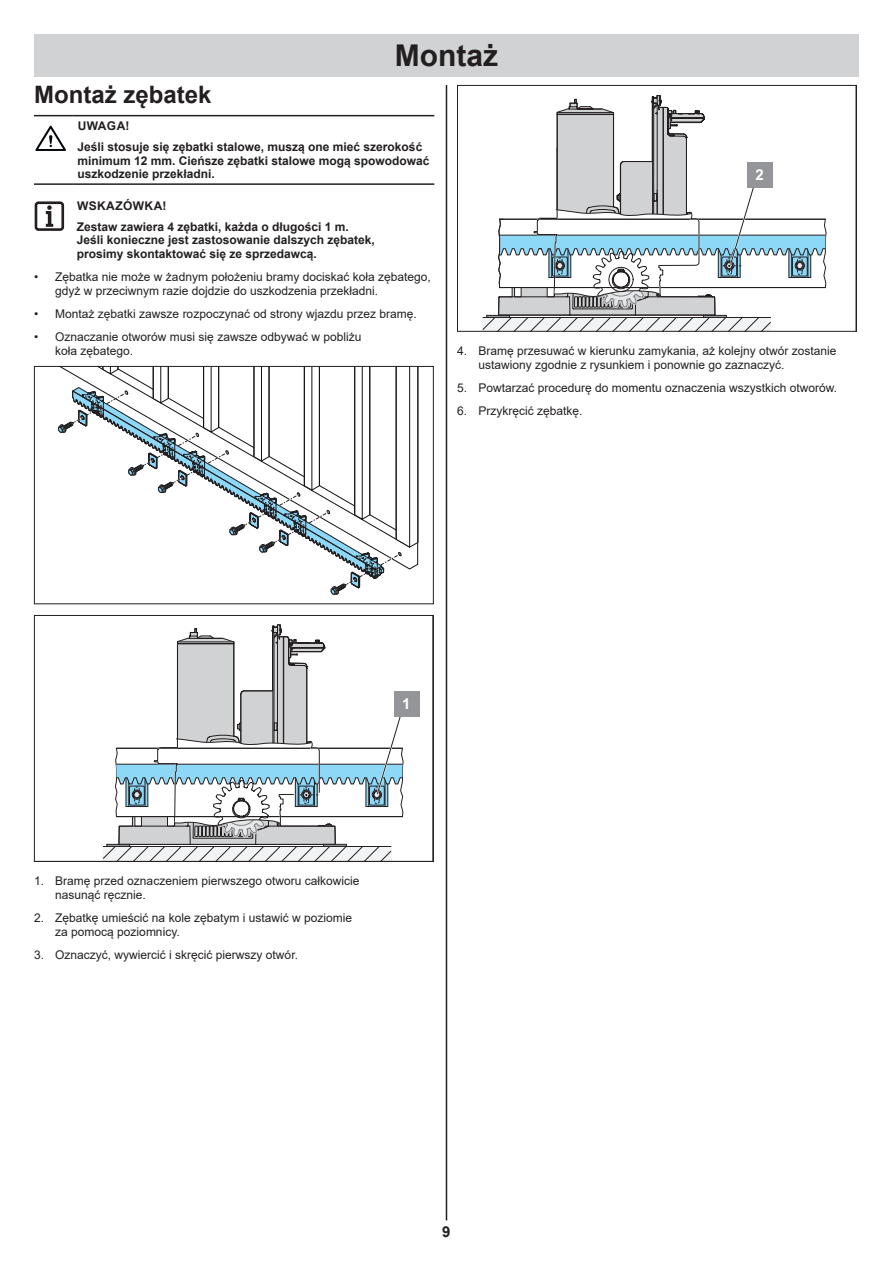
<style>
.page{position:relative;width:893px;height:1263px;background:#fff}
.page>*{position:absolute;margin:0;border:0;box-sizing:border-box;transform-origin:0 0}
.t1{font:700 30px "Arial";color:#231f20}
.t2{font:700 24px "Arial";color:#231f20}
.t3{font:700 15px "Arial";color:#fff}
.t4{font:700 15px "Arial";color:#231f20}
.t5{font:12px/14.4px "Arial";color:#231f20}
.t6{font:700 12px/20.7px "Arial";color:#231f20}
</style>
<div class="page">
<div style="left:34px;top:34px;width:825px;height:43px;background:#d1d2d4"></div>
<hr style="left:446px;top:85px;width:1px;height:1135px;background:#231f20">
<hr style="left:73px;top:115px;width:361px;height:1px;background:#231f20">
<hr style="left:34px;top:115px;width:39px;height:1px;background:#231f20">
<hr style="left:34px;top:183px;width:39px;height:2px;background:#231f20">
<hr style="left:73px;top:183px;width:361px;height:2px;background:#231f20">
<svg style="left:58px;top:368px;width:360px;height:227px"></svg>
<div style="left:34px;top:366px;width:400px;height:238px;border:1px solid #231f20"></div>
<svg style="left:103px;top:624px;width:301px;height:236px"></svg>
<div style="left:394px;top:691px;width:25px;height:26px;background:#939598"></div>
<div style="left:34px;top:615px;width:400px;height:247px;border:1px solid #231f20"></div>
<svg style="left:482px;top:95px;width:344px;height:235px"></svg>
<div style="left:747px;top:162px;width:26px;height:25px;background:#939598"></div>
<div style="left:457px;top:85px;width:400px;height:247px;border:1px solid #231f20"></div>
<svg style="left:35px;top:126px;width:31px;height:25px"></svg>
<div style="left:35px;top:201px;width:29px;height:30px;border:3px solid #231f20;border-radius:3px"></div>
<svg style="left:46px;top:205px;width:7px;height:22px"></svg>
<h1 class="t1" style="left:395px;top:35px;width:105px">Montaż</h1>
<h2 class="t2" style="left:34px;top:77px;width:179px">Montaż zębatek</h2>
<p class="t6" style="left:77px;top:116px;width:346px">UWAGA!<br>Jeśli stosuje się zębatki stalowe, muszą one mieć szerokość</p>
<p class="t6" style="left:77px;top:154px;width:354px;line-height:13.5px">minimum 12 mm. Cieńsze zębatki stalowe mogą spowodować uszkodzenie przekładni.</p>
<p class="t6" style="left:77px;top:195px;width:274px">WSKAZÓWKA!<br>Zestaw zawiera 4 zębatki, każda o długości 1 m.</p>
<p class="t6" style="left:77px;top:233px;width:300px;line-height:13.5px">Jeśli konieczne jest zastosowanie dalszych zębatek, prosimy skontaktować się ze sprzedawcą.</p>
<p class="t5" style="left:55px;top:269px;width:377px;text-indent:-21px">• Zębatka nie może w żadnym położeniu bramy dociskać koła zębatego, gdyż w przeciwnym razie dojdzie do uszkodzenia przekładni.</p>
<p class="t5" style="left:34px;top:306px;width:384px">• Montaż zębatki zawsze rozpoczynać od strony wjazdu przez bramę.</p>
<p class="t5" style="left:55px;top:329px;width:308px;text-indent:-21px">• Oznaczanie otworów musi się zawsze odbywać w pobliżu koła zębatego.</p>
<p class="t3" style="left:756px;top:164px;width:10px">2</p>
<p class="t5" style="left:478px;top:343px;width:360px;text-indent:-21px">4. Bramę przesuwać w kierunku zamykania, aż kolejny otwór zostanie ustawiony zgodnie z rysunkiem i ponownie go zaznaczyć.</p>
<p class="t5" style="left:457px;top:380px;width:382px">5. Powtarzać procedurę do momentu oznaczenia wszystkich otworów.</p>
<p class="t5" style="left:457px;top:403px;width:127px">6. Przykręcić zębatkę.</p>
<p class="t3" style="left:402px;top:693px;width:10px">1</p>
<p class="t5" style="left:55px;top:873px;width:306px;text-indent:-21px">1. Bramę przed oznaczeniem pierwszego otworu całkowicie nasunąć ręcznie.</p>
<p class="t5" style="left:55px;top:910px;width:298px;text-indent:-21px">2. Zębatkę umieścić na kole zębatym i ustawić w poziomie za pomocą poziomnicy.</p>
<p class="t5" style="left:34px;top:948px;width:265px">3. Oznaczyć, wywiercić i skręcić pierwszy otwór.</p>
<p class="t4" style="left:442px;top:1221px;width:10px">9</p>
</div>
